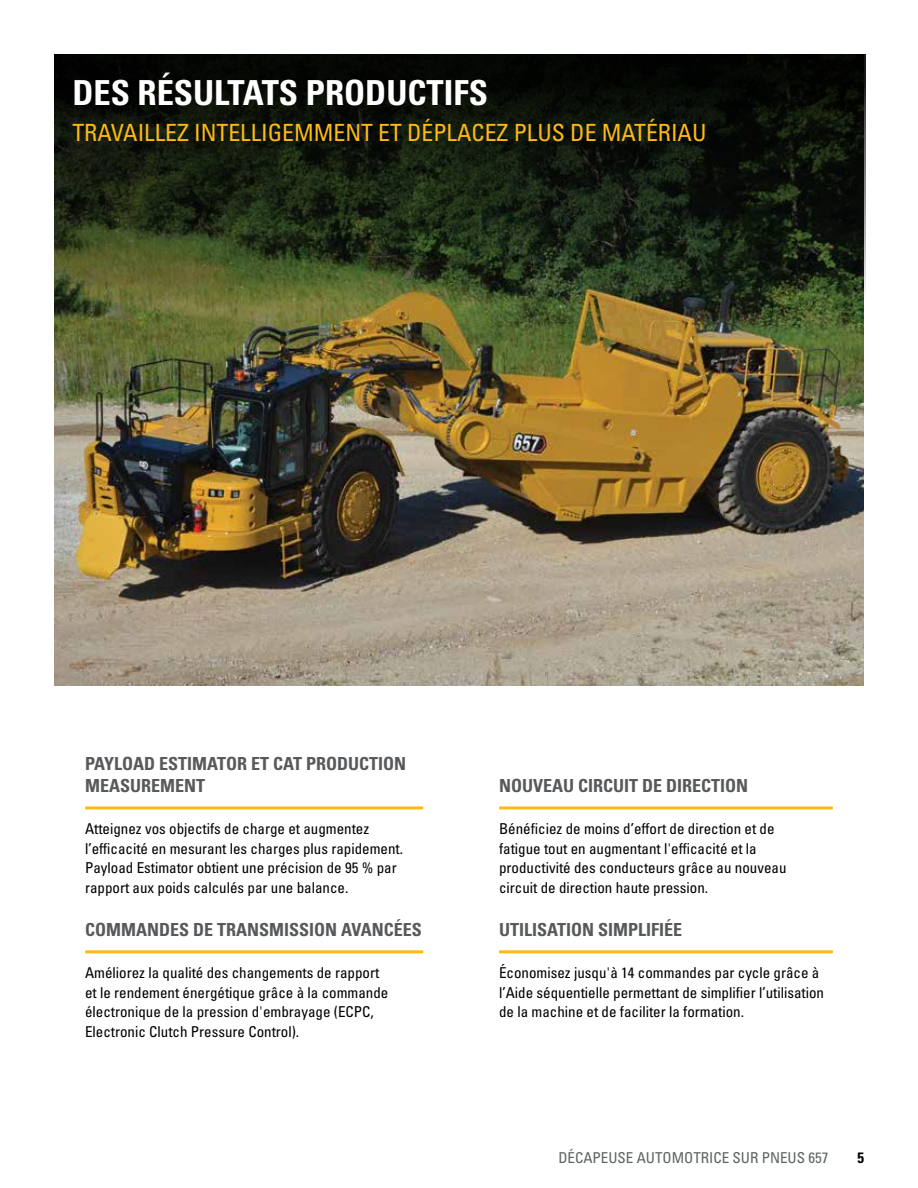
<style>
.page{position:relative;width:918px;height:1188px;background:#fff}
.page>*{position:absolute;margin:0;border:0;box-sizing:border-box;transform-origin:0 0}
.t1{font:34.5px "Univers LTCYR 67 Bold Cond";color:#fff}
.t2{font:condensed 23.7px "Univers LTCYR 57";color:#fdba12}
.t3{font:18px/21.6px "Univers LTCYR 67 Bold Cond";color:#58595b}
.t4{font:condensed 15px/19.5px "Univers LTCYR 57";color:#000}
.t5{font:condensed 15px "Univers LTCYR 57";color:#5e6263}
.t6{font:15px "Univers LTCYR 67 Bold Cond";color:#000}
</style>
<div class="page">
<img style="left:54px;top:54px;width:811px;height:632px">
<hr style="left:85px;top:806px;width:338px;height:3px;background:#fdba12">
<hr style="left:85px;top:950px;width:338px;height:3px;background:#fdba12">
<hr style="left:499px;top:806px;width:334px;height:3px;background:#fdba12">
<hr style="left:499px;top:950px;width:334px;height:3px;background:#fdba12">
<h1 class="t1" style="left:72px;top:72px;width:417px">DES RÉSULTATS PRODUCTIFS</h1>
<h2 class="t2" style="left:72px;top:118px;width:636px">TRAVAILLEZ INTELLIGEMMENT ET DÉPLACEZ PLUS DE MATÉRIAU</h2>
<p class="t3" style="left:85px;top:753px;width:322px">PAYLOAD ESTIMATOR ET CAT PRODUCTION<br>MEASUREMENT</p>
<p class="t3" style="left:499px;top:775px;width:251px">NOUVEAU CIRCUIT DE DIRECTION</p>
<p class="t4" style="left:85px;top:819px;width:319px">Atteignez vos objectifs de charge et augmentez l’efficacité en mesurant les charges plus rapidement.<br>Payload Estimator obtient une précision de 95 % par rapport aux poids calculés par une balance.</p>
<p class="t4" style="left:499px;top:819px;width:289px">Bénéficiez de moins d’effort de direction et de fatigue tout en augmentant l'efficacité et la productivité des conducteurs grâce au nouveau circuit de direction haute pression.</p>
<p class="t3" style="left:85px;top:918px;width:338px">COMMANDES DE TRANSMISSION AVANCÉES</p>
<p class="t3" style="left:499px;top:918px;width:184px">UTILISATION SIMPLIFIÉE</p>
<p class="t4" style="left:85px;top:963px;width:305px">Améliorez la qualité des changements de rapport et le rendement énergétique grâce à la commande électronique de la pression d'embrayage (ECPC, Electronic Clutch Pressure Control).</p>
<p class="t4" style="left:499px;top:963px;width:326px">Économisez jusqu'à 14 commandes par cycle grâce à l’Aide séquentielle permettant de simplifier l’utilisation de la machine et de faciliter la formation.</p>
<p class="t5" style="left:558px;top:1148px;width:272px">DÉCAPEUSE AUTOMOTRICE SUR PNEUS 657</p>
<p class="t6" style="left:857px;top:1148px;width:8px">5</p>
</div>
